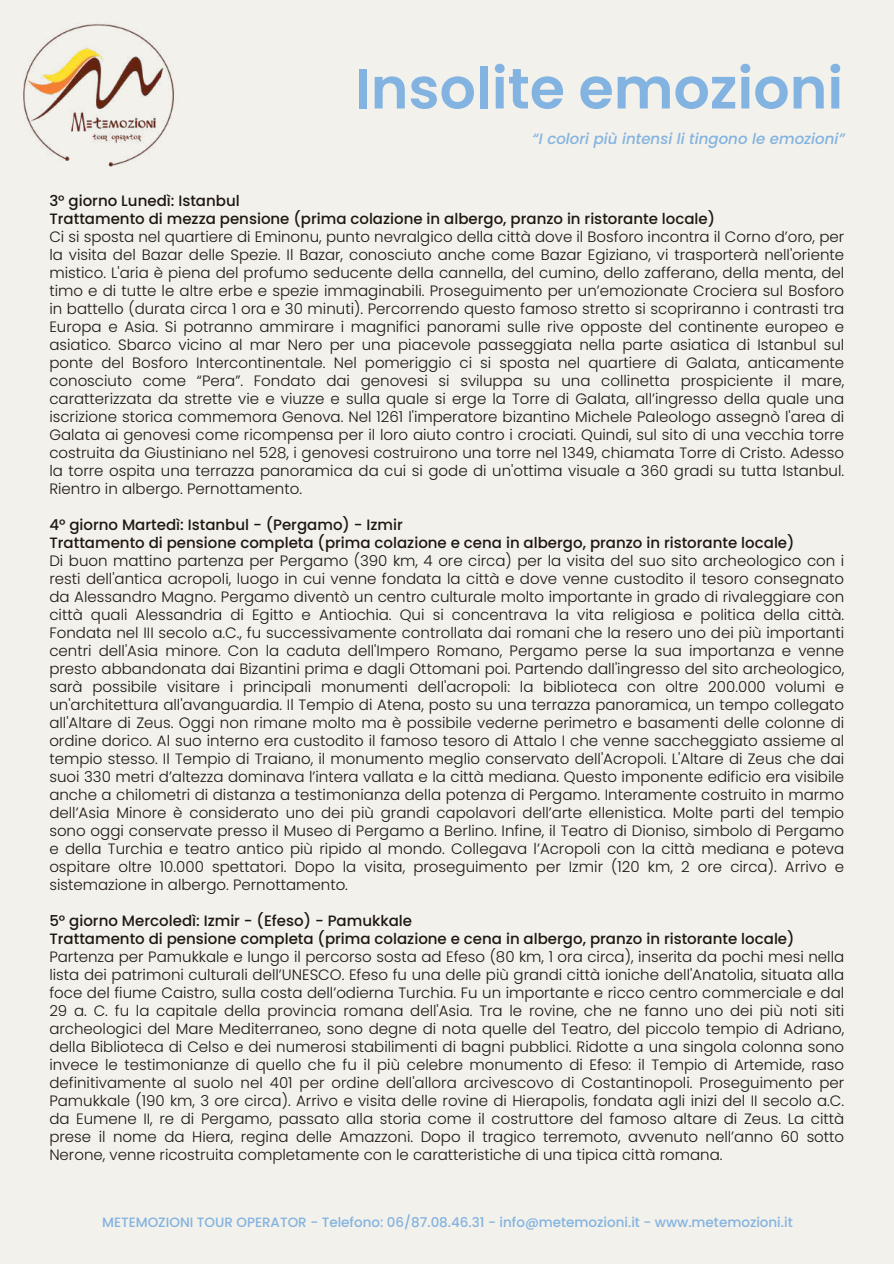
<style>
.page{position:relative;width:894px;height:1264px;background:#fff}
.page>*{position:absolute;margin:0;border:0;box-sizing:border-box;transform-origin:0 0}
.t1{font:600 57px "Poppins";color:#83b3e0}
.t2{font:300 15px/18px "Poppins";color:#1e170f;text-align:justify}
.t3{font:500 15px/18px "Poppins";color:#1e170f}
.t4{font:italic 500 15px "Poppins";color:#83b3e0}
.t5{font:500 13.5px "Poppins";color:#83b3e0}
</style>
<div class="page">
<div style="left:0;top:0;width:893px;height:1263px;background:#f2f1eb"></div>
<img style="left:23px;top:23px;width:151px;height:144px">
<h1 class="t1" style="left:355px;top:49px;width:489px">Insolite emozioni</h1>
<p class="t4" style="left:532px;top:128px;width:314px">“I colori più intensi li tingono le emozioni”</p>
<p class="t3" style="left:49px;top:191px;width:667px">3° giorno Lunedì: Istanbul<br>Trattamento di mezza pensione (prima colazione in albergo, pranzo in ristorante locale)</p>
<p class="t2" style="left:49px;top:227px;width:796px">Ci si sposta nel quartiere di Eminonu, punto nevralgico della città dove il Bosforo incontra il Corno d’oro, per la visita del Bazar delle Spezie. Il Bazar, conosciuto anche come Bazar Egiziano, vi trasporterà nell'oriente mistico. L'aria è piena del profumo seducente della cannella, del cumino, dello zafferano, della menta, del timo e di tutte le altre erbe e spezie immaginabili. Proseguimento per un’emozionate Crociera sul Bosforo in battello (durata circa 1 ora e 30 minuti). Percorrendo questo famoso stretto si scopriranno i contrasti tra Europa e Asia. Si potranno ammirare i magnifici panorami sulle rive opposte del continente europeo e asiatico. Sbarco vicino al mar Nero per una piacevole passeggiata nella parte asiatica di Istanbul sul ponte del Bosforo Intercontinentale. Nel pomeriggio ci si sposta nel quartiere di Galata, anticamente conosciuto come “Pera”. Fondato dai genovesi si sviluppa su una collinetta prospiciente il mare, caratterizzata da strette vie e viuzze e sulla quale si erge la Torre di Galata, all’ingresso della quale una iscrizione storica commemora Genova. Nel 1261 l'imperatore bizantino Michele Paleologo assegnò l'area di Galata ai genovesi come ricompensa per il loro aiuto contro i crociati. Quindi, sul sito di una vecchia torre costruita da Giustiniano nel 528, i genovesi costruirono una torre nel 1349, chiamata Torre di Cristo. Adesso la torre ospita una terrazza panoramica da cui si gode di un'ottima visuale a 360 gradi su tutta Istanbul.<br>Rientro in albergo. Pernottamento.</p>
<p class="t3" style="left:49px;top:515px;width:746px">4° giorno Martedì: Istanbul - (Pergamo) - Izmir<br>Trattamento di pensione completa (prima colazione e cena in albergo, pranzo in ristorante locale)</p>
<p class="t2" style="left:49px;top:551px;width:796px">Di buon mattino partenza per Pergamo (390 km, 4 ore circa) per la visita del suo sito archeologico con i resti dell'antica acropoli, luogo in cui venne fondata la città e dove venne custodito il tesoro consegnato da Alessandro Magno. Pergamo diventò un centro culturale molto importante in grado di rivaleggiare con città quali Alessandria di Egitto e Antiochia. Qui si concentrava la vita religiosa e politica della città.<br>Fondata nel III secolo a.C., fu successivamente controllata dai romani che la resero uno dei più importanti centri dell'Asia minore. Con la caduta dell'Impero Romano, Pergamo perse la sua importanza e venne presto abbandonata dai Bizantini prima e dagli Ottomani poi. Partendo dall'ingresso del sito archeologico, sarà possibile visitare i principali monumenti dell'acropoli: la biblioteca con oltre 200.000 volumi e un'architettura all'avanguardia. Il Tempio di Atena, posto su una terrazza panoramica, un tempo collegato all'Altare di Zeus. Oggi non rimane molto ma è possibile vederne perimetro e basamenti delle colonne di ordine dorico. Al suo interno era custodito il famoso tesoro di Attalo I che venne saccheggiato assieme al tempio stesso. Il Tempio di Traiano, il monumento meglio conservato dell'Acropoli. L'Altare di Zeus che dai suoi 330 metri d’altezza dominava l’intera vallata e la città mediana. Questo imponente edificio era visibile anche a chilometri di distanza a testimonianza della potenza di Pergamo. Interamente costruito in marmo dell’Asia Minore è considerato uno dei più grandi capolavori dell’arte ellenistica. Molte parti del tempio sono oggi conservate presso il Museo di Pergamo a Berlino. Infine, il Teatro di Dioniso, simbolo di Pergamo e della Turchia e teatro antico più ripido al mondo. Collegava l’Acropoli con la città mediana e poteva ospitare oltre 10.000 spettatori. Dopo la visita, proseguimento per Izmir (120 km, 2 ore circa). Arrivo e sistemazione in albergo. Pernottamento.</p>
<p class="t3" style="left:49px;top:911px;width:746px">5° giorno Mercoledì: Izmir - (Efeso) - Pamukkale<br>Trattamento di pensione completa (prima colazione e cena in albergo, pranzo in ristorante locale)</p>
<p class="t2" style="left:49px;top:947px;width:796px">Partenza per Pamukkale e lungo il percorso sosta ad Efeso (80 km, 1 ora circa), inserita da pochi mesi nella lista dei patrimoni culturali dell’UNESCO. Efeso fu una delle più grandi città ioniche dell'Anatolia, situata alla foce del fiume Caistro, sulla costa dell’odierna Turchia. Fu un importante e ricco centro commerciale e dal 29 a. C. fu la capitale della provincia romana dell'Asia. Tra le rovine, che ne fanno uno dei più noti siti archeologici del Mare Mediterraneo, sono degne di nota quelle del Teatro, del piccolo tempio di Adriano, della Biblioteca di Celso e dei numerosi stabilimenti di bagni pubblici. Ridotte a una singola colonna sono invece le testimonianze di quello che fu il più celebre monumento di Efeso: il Tempio di Artemide, raso definitivamente al suolo nel 401 per ordine dell'allora arcivescovo di Costantinopoli. Proseguimento per Pamukkale (190 km, 3 ore circa). Arrivo e visita delle rovine di Hierapolis, fondata agli inizi del II secolo a.C. da Eumene II, re di Pergamo, passato alla storia come il costruttore del famoso altare di Zeus. La città prese il nome da Hiera, regina delle Amazzoni. Dopo il tragico terremoto, avvenuto nell’anno 60 sotto Nerone, venne ricostruita completamente con le caratteristiche di una tipica città romana.</p>
<p class="t5" style="left:102px;top:1212px;width:692px">METEMOZIONI TOUR OPERATOR - Telefono: 06/87.08.46.31 - info@metemozioni.it - www.metemozioni.it</p>
</div>
